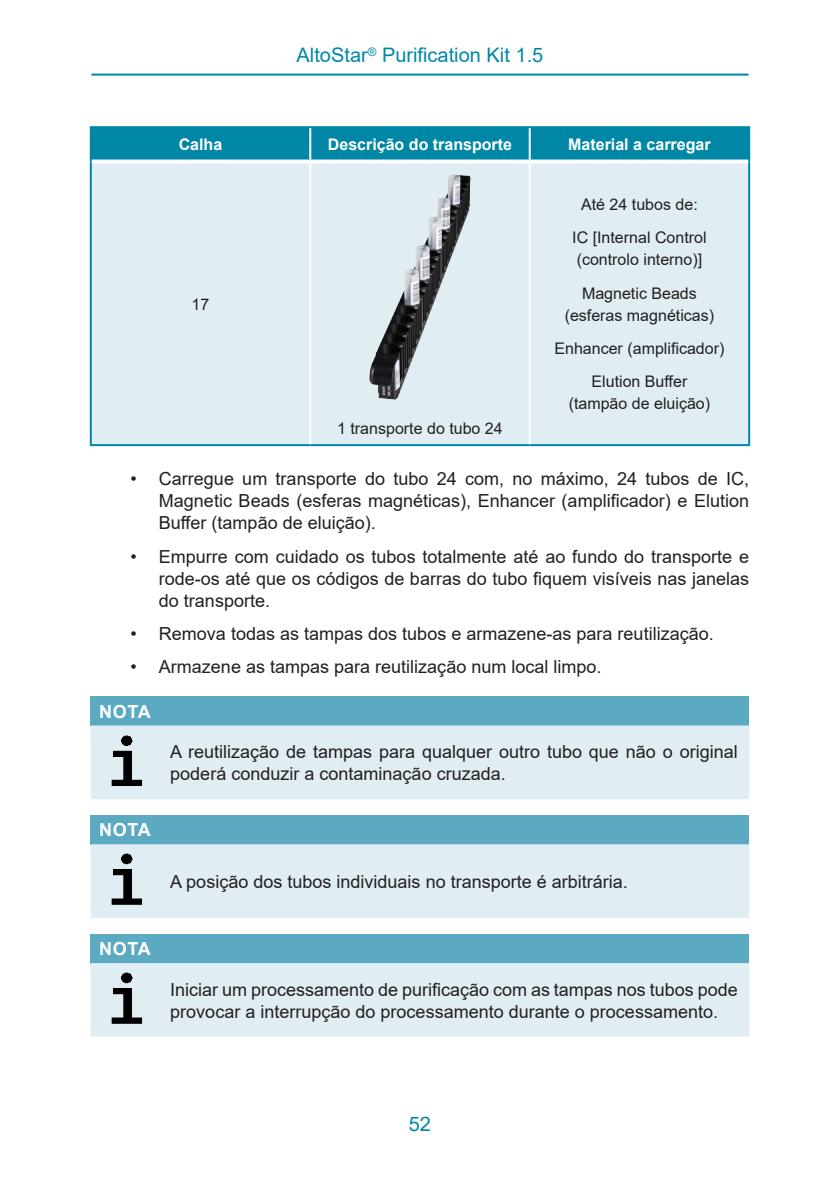
<style>
.page{position:relative;width:840px;height:1191px;background:#fff}
.page>*{position:absolute;margin:0;border:0;box-sizing:border-box;transform-origin:0 0}
.Seitenkopf{font:20px "Arial";color:#0087a6}
.Note_para{font:18px/22px "Arial";color:#231f20;text-align:justify}
.Note_Titel{font:700 18px "Arial";letter-spacing:.035em;color:#fff}
.Mengentext_zentriert{font:16px/22px "Arial";color:#231f20;text-align:center}
.Kopfzeile{font:700 16px "Arial";color:#fff}
</style>
<div class="page">
<hr style="left:91px;top:74px;width:657px;height:2px;background:#0087a6">
<div style="left:92px;top:128px;width:655px;height:31px;background:#0087a6"></div>
<div style="left:92px;top:163px;width:655px;height:281px;background:#e0edf3"></div>
<hr style="left:90px;top:161px;width:2px;height:283px;background:#0087a6">
<hr style="left:90px;top:444px;width:220px;height:2px;background:#0087a6">
<hr style="left:310px;top:444px;width:219px;height:2px;background:#0087a6">
<hr style="left:529px;top:444px;width:220px;height:2px;background:#0087a6">
<hr style="left:90px;top:126px;width:220px;height:2px;background:#0087a6">
<hr style="left:90px;top:128px;width:2px;height:33px;background:#0087a6">
<svg style="left:92px;top:159px;width:218px;height:1px"></svg>
<hr style="left:310px;top:126px;width:219px;height:2px;background:#0087a6">
<hr style="left:309px;top:128px;width:2px;height:31px;background:#fff">
<svg style="left:310px;top:159px;width:219px;height:3px"></svg>
<hr style="left:529px;top:126px;width:220px;height:2px;background:#0087a6">
<hr style="left:747px;top:128px;width:2px;height:33px;background:#0087a6">
<hr style="left:747px;top:161px;width:2px;height:283px;background:#0087a6">
<hr style="left:528px;top:128px;width:2px;height:31px;background:#fff">
<hr style="left:309px;top:163px;width:2px;height:281px;background:#fff">
<hr style="left:528px;top:163px;width:2px;height:281px;background:#fff">
<svg style="left:529px;top:159px;width:218px;height:3px"></svg>
<img style="left:368px;top:174px;width:103px;height:226px">
<div style="left:91px;top:696px;width:657px;height:29px;background:#5caac2"></div>
<div style="left:91px;top:725px;width:657px;height:74px;background:#e0edf3"></div>
<img style="left:94px;top:731px;width:62px;height:62px">
<div style="left:91px;top:815px;width:657px;height:29px;background:#5caac2"></div>
<div style="left:91px;top:844px;width:657px;height:74px;background:#e0edf3"></div>
<img style="left:94px;top:850px;width:62px;height:62px">
<div style="left:91px;top:934px;width:657px;height:29px;background:#5caac2"></div>
<div style="left:91px;top:963px;width:657px;height:73px;background:#e0edf3"></div>
<img style="left:94px;top:968px;width:62px;height:63px">
<p class="Seitenkopf" style="left:296px;top:41px;width:248px">AltoStar<sup>®</sup> Purification Kit 1.5</p>
<p class="Kopfzeile" style="left:179px;top:133px;width:45px">Calha</p>
<p class="Kopfzeile" style="left:328px;top:133px;width:186px">Descrição do transporte</p>
<p class="Kopfzeile" style="left:568px;top:133px;width:144px">Material a carregar</p>
<p class="Mengentext_zentriert" style="left:191px;top:293px;width:19px">17</p>
<p class="Mengentext_zentriert" style="left:337px;top:417px;width:167px">1 transporte do tubo 24</p>
<p class="Mengentext_zentriert" style="left:580px;top:193px;width:118px">Até 24 tubos de:</p>
<p class="Mengentext_zentriert" style="left:572px;top:226px;width:136px;text-align:left">IC [Internal Control (controlo interno)]</p>
<p class="Mengentext_zentriert" style="left:564px;top:282px;width:151px">Magnetic Beads (esferas magnéticas)</p>
<p class="Mengentext_zentriert" style="left:554px;top:337px;width:171px">Enhancer (amplificador)</p>
<p class="Mengentext_zentriert" style="left:568px;top:370px;width:143px">Elution Buffer (tampão de eluição)</p>
<p class="Note_para" style="left:159px;top:468px;width:591px;text-indent:-28px">• Carregue um transporte do tubo 24 com, no máximo, 24 tubos de IC, Magnetic Beads (esferas magnéticas), Enhancer (amplificador) e Elution Buffer (tampão de eluição).</p>
<p class="Note_para" style="left:159px;top:545px;width:591px;text-indent:-28px">• Empurre com cuidado os tubos totalmente até ao fundo do transporte e rode-os até que os códigos de barras do tubo fiquem visíveis nas janelas do transporte.</p>
<p class="Note_para" style="left:130px;top:622px;width:584px">• Remova todas as tampas dos tubos e armazene-as para reutilização.</p>
<p class="Note_para" style="left:130px;top:656px;width:472px">• Armazene as tampas para reutilização num local limpo.</p>
<p class="Note_Titel" style="left:99px;top:698px;width:53px">NOTA</p>
<p class="Note_para" style="left:170px;top:740px;width:568px">A reutilização de tampas para qualquer outro tubo que não o original poderá conduzir a contaminação cruzada.</p>
<p class="Note_Titel" style="left:99px;top:817px;width:53px">NOTA</p>
<p class="Note_para" style="left:170px;top:870px;width:459px">A posição dos tubos individuais no transporte é arbitrária.</p>
<p class="Note_Titel" style="left:99px;top:936px;width:53px">NOTA</p>
<p class="Note_para" style="left:170px;top:978px;width:568px">Iniciar um processamento de purificação com as tampas nos tubos pode provocar a interrupção do processamento durante o processamento.</p>
<p class="Seitenkopf" style="left:408px;top:1110px;width:24px">52</p>
</div>
